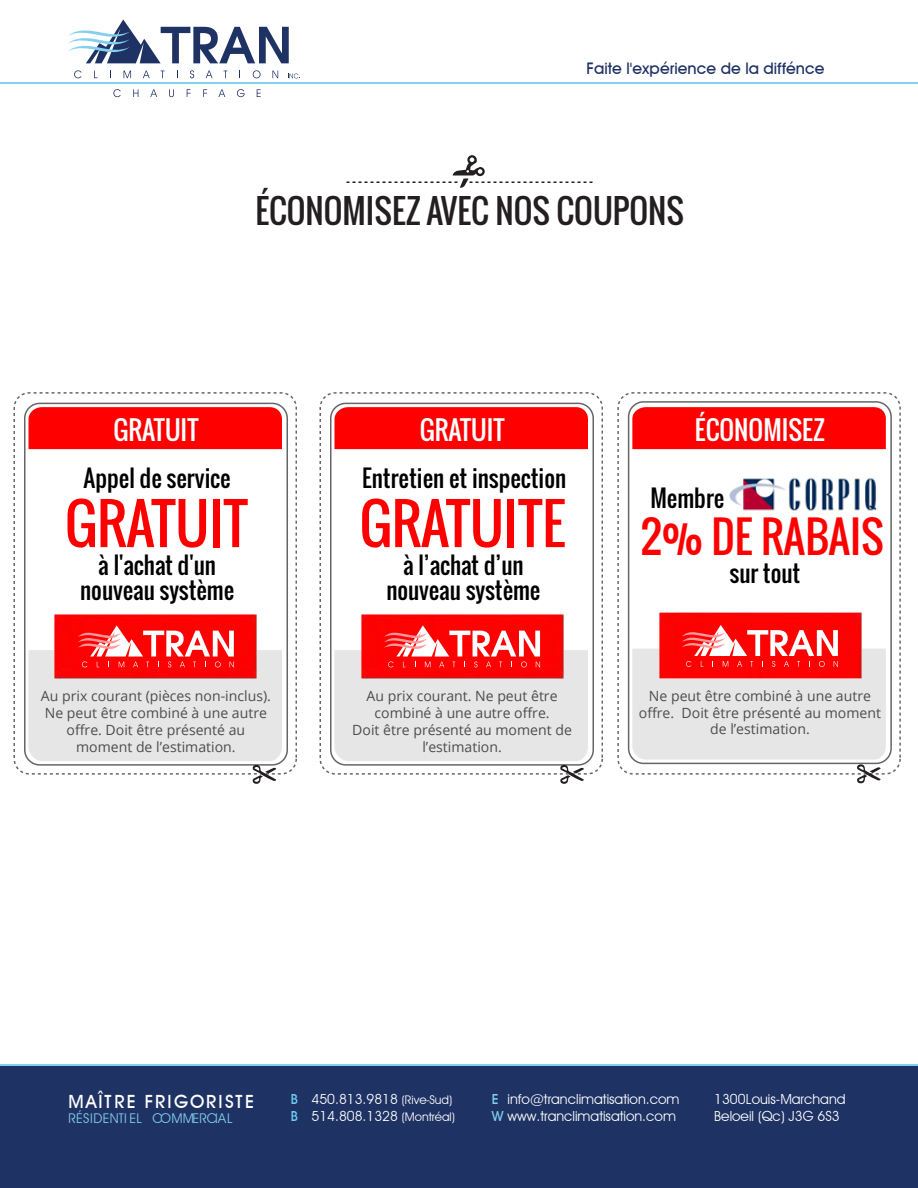
<style>
.page{position:relative;width:918px;height:1188px;background:#fff}
.page>*{position:absolute;margin:0;border:0;box-sizing:border-box;transform-origin:0 0}
.t1{font:55.05px "Oswald";color:#f00}
.t2{font:42.15px "Oswald";color:#f00}
.t3{font:32.55px "Oswald";color:#231f20}
.t4{font:25.65px "Oswald";color:#fff}
.t5{font:23.1px/24.3px "Oswald";color:#000;text-align:center}
.t6{font:500 18.15px "Avant Garde IT Cby BT";letter-spacing:.105em;color:#fff}
.t7{font:500 16.05px "Avant Garde IT Cby BT";color:#1f3264}
.t8{font:14.1px/17px "Open Sans";color:#4d4d4d;text-align:center}
.t9{font:13.95px/16.5px "Avant Garde IT Cby BT";color:#fff}
.t10{font:13.35px "Avant Garde IT Cby BT";letter-spacing:.025em;color:#83cfee}
.s1{font-weight:500;color:#6dcef5}
.s2{font-size:11.85px}
.s3{font-weight:500;color:#83cfee}
</style>
<div class="page">
<svg style="left:346px;top:155px;width:246px;height:33px"></svg>
<div style="left:0;top:1067px;width:918px;height:121px;background:#1f3264"></div>
<svg style="left:113px;top:89px;width:8px;height:8px"></svg>
<svg style="left:133px;top:89px;width:5px;height:8px"></svg>
<svg style="left:150px;top:89px;width:7px;height:8px"></svg>
<svg style="left:169px;top:89px;width:5px;height:8px"></svg>
<svg style="left:187px;top:89px;width:3px;height:8px"></svg>
<svg style="left:203px;top:89px;width:4px;height:8px"></svg>
<svg style="left:218px;top:89px;width:7px;height:8px"></svg>
<svg style="left:237px;top:89px;width:8px;height:8px"></svg>
<svg style="left:257px;top:89px;width:4px;height:8px"></svg>
<hr style="left:0;top:82px;width:918px;height:2px;background:#83cfee">
<hr style="left:0;top:1064px;width:918px;height:2px;background:#83cfee">
<svg style="left:74px;top:70px;width:8px;height:8px"></svg>
<svg style="left:124px;top:71px;width:7px;height:7px"></svg>
<svg style="left:143px;top:71px;width:7px;height:7px"></svg>
<svg style="left:190px;top:70px;width:4px;height:8px"></svg>
<svg style="left:206px;top:71px;width:7px;height:7px"></svg>
<svg style="left:253px;top:70px;width:8px;height:8px"></svg>
<svg style="left:272px;top:71px;width:6px;height:7px"></svg>
<svg style="left:288px;top:74px;width:12px;height:4px"></svg>
<svg style="left:69px;top:19px;width:220px;height:44px"></svg>
<div style="left:28px;top:407px;width:254px;height:42px;background:#f00"></div>
<img style="left:13px;top:560px;width:284px;height:173px">
<svg style="left:28px;top:625px;width:254px;height:159px"></svg>
<div style="left:334px;top:407px;width:254px;height:42px;background:#f00"></div>
<img style="left:319px;top:560px;width:284px;height:173px">
<svg style="left:334px;top:625px;width:254px;height:159px"></svg>
<div style="left:632px;top:407px;width:254px;height:42px;background:#f00"></div>
<img style="left:617px;top:559px;width:284px;height:174px">
<svg style="left:632px;top:625px;width:254px;height:158px"></svg>
<img style="left:730px;top:477px;width:148px;height:34px">
<p class="t7" style="left:586px;top:59px;width:240px">Faite l'expérience de la diffénce</p>
<h3 class="t3" style="left:255px;top:187px;width:430px">ÉCONOMISEZ AVEC NOS COUPONS</h3>
<h3 class="t4" style="left:114px;top:411px;width:87px">GRATUIT</h3>
<h3 class="t5" style="left:84px;top:466px;width:149px">Appel de service</h3>
<h1 class="t1" style="left:65px;top:482px;width:184px">GRATUIT</h1>
<h3 class="t5" style="left:80px;top:553px;width:156px">à l'achat d'un nouveau système</h3>
<h3 class="t4" style="left:420px;top:411px;width:87px">GRATUIT</h3>
<h3 class="t5" style="left:362px;top:466px;width:206px">Entretien et inspection</h3>
<h1 class="t1" style="left:360px;top:482px;width:207px">GRATUITE</h1>
<h3 class="t5" style="left:386px;top:553px;width:156px">à l’achat d’un nouveau système</h3>
<h3 class="t4" style="left:695px;top:410px;width:132px">ÉCONOMISEZ</h3>
<h3 class="t5" style="left:650px;top:485px;width:75px">Membre</h3>
<h2 class="t2" style="left:641px;top:505px;width:245px">2% DE RABAIS</h2>
<h3 class="t5" style="left:730px;top:561px;width:72px">sur tout</h3>
<p class="t8" style="left:41px;top:687px;width:232px">Au prix courant (pièces non-inclus).<br>Ne peut être combiné à une autre offre. Doit être présenté au moment de l’estimation.</p>
<p class="t8" style="left:352px;top:687px;width:221px">Au prix courant. Ne peut être combiné à une autre offre.<br>Doit être présenté au moment de l’estimation.</p>
<p class="t8" style="left:639px;top:687px;width:244px">Ne peut être combiné à une autre offre. Doit être présenté au moment de l’estimation.</p>
<p class="t6" style="left:69px;top:1090px;width:187px">MAÎTRE FRIGORISTE</p>
<p class="t10" style="left:69px;top:1110px;width:166px">RÉSIDENTI EL COMMERCIAL</p>
<p class="t9" style="left:291px;top:1091px;width:165px"><span class="s1">B</span> 450.813.9818 <span class="s2">(Rive-Sud)<br></span><span class="s1">B</span> 514.808.1328 <span class="s2">(Montréal)</span></p>
<p class="t9" style="left:714px;top:1091px;width:133px">1300 Louis-Marchand<br>Beloeil (Qc) J3G 6S3</p>
<p class="t9" style="left:508px;top:1091px;width:173px">info@tranclimatisation.com</p>
<p class="t9" style="left:492px;top:1091px;width:186px"><span class="s3">E<br>W</span> www.tranclimatisation.com</p>
</div>
